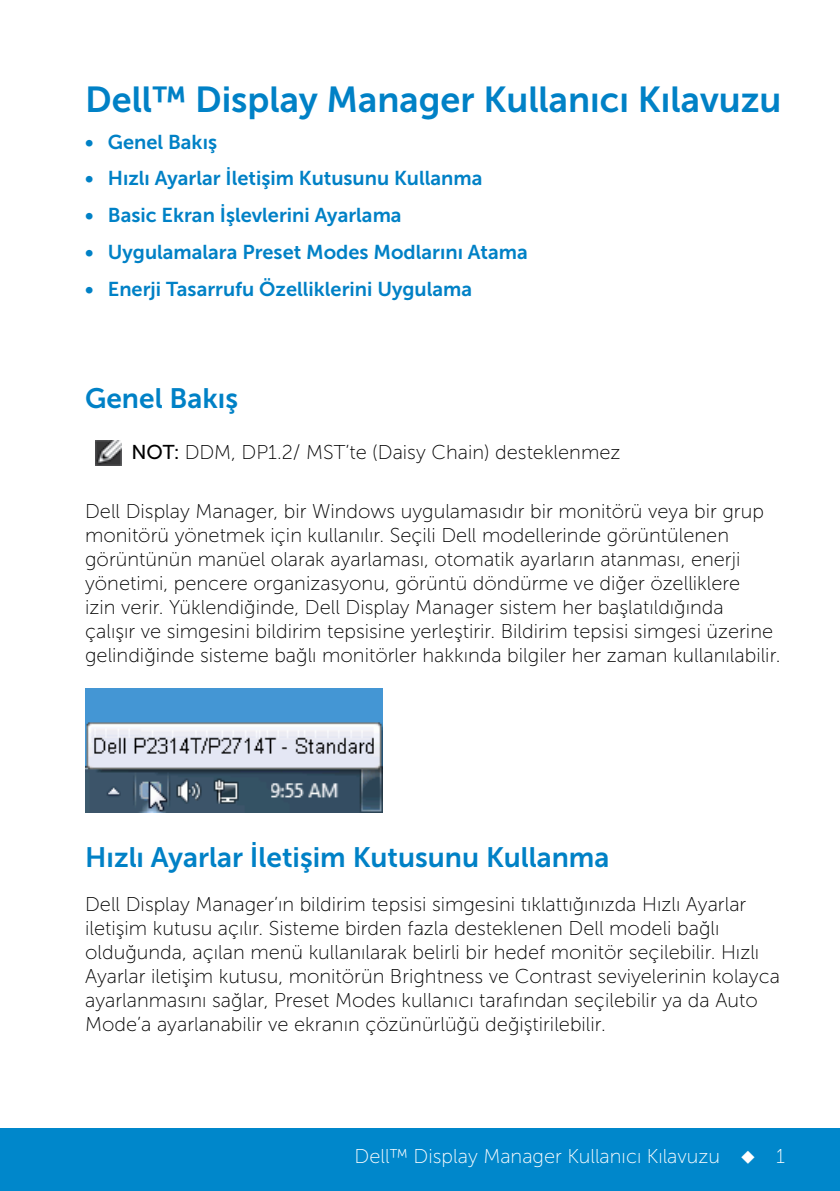
<style>
.page{position:relative;width:840px;height:1191px;background:#fff}
.page>*{position:absolute;margin:0;border:0;box-sizing:border-box;transform-origin:0 0}
.t1{font:36px "Museo Sans For Dell 700";color:#0081c6}
.t2{font:28px "Museo Sans For Dell 700";color:#0081c6}
.t3{font:20px/24px "Museo Sans For Dell 100";color:#000}
.t4{font:20px "Museo Sans For Dell 700";color:#0081c6}
.t5{font:20px "Museo Sans For Dell 100";color:#fff}
.s1{font-family:"Museo Sans For Dell 500"}
</style>
<div class="page">
<div style="left:0;top:1128px;width:839px;height:63px;background:#0087cb"></div>
<img style="left:96px;top:440px;width:25px;height:25px">
<img style="left:85px;top:688px;width:297px;height:124px">
<h1 class="t1" style="left:85px;top:80px;width:697px">Dell™ Display Manager Kullanıcı Kılavuzu</h1>
<p class="t4" style="left:85px;top:131px;width:133px">• Genel Bakış</p>
<p class="t4" style="left:85px;top:167px;width:398px">• Hızlı Ayarlar İletişim Kutusunu Kullanma</p>
<p class="t4" style="left:85px;top:204px;width:318px">• Basic Ekran İşlevlerini Ayarlama</p>
<p class="t4" style="left:85px;top:241px;width:444px">• Uygulamalara Preset Modes Modlarını Atama</p>
<p class="t4" style="left:85px;top:277px;width:388px">• Enerji Tasarrufu Özelliklerini Uygulama</p>
<h2 class="t2" style="left:85px;top:383px;width:154px">Genel Bakış</h2>
<p class="t3" style="left:131px;top:440px;width:490px"><span class="s1">NOT:</span> DDM, DP1.2/ MST’te (Daisy Chain) desteklenmez</p>
<p class="t3" style="left:85px;top:499px;width:696px">Dell Display Manager, bir Windows uygulamasıdır bir monitörü veya bir grup monitörü yönetmek için kullanılır. Seçili Dell modellerinde görüntülenen görüntünün manüel olarak ayarlaması, otomatik ayarların atanması, enerji yönetimi, pencere organizasyonu, görüntü döndürme ve diğer özelliklere<br>izin verir. Yüklendiğinde, Dell Display Manager sistem her başlatıldığında<br>çalışır ve simgesini bildirim tepsisine yerleştirir. Bildirim tepsisi simgesi üzerine gelindiğinde sisteme bağlı monitörler hakkında bilgiler her zaman kullanılabilir.</p>
<h2 class="t2" style="left:85px;top:842px;width:525px">Hızlı Ayarlar İletişim Kutusunu Kullanma</h2>
<p class="t3" style="left:85px;top:892px;width:696px">Dell Display Manager’ın bildirim tepsisi simgesini tıklattığınızda Hızlı Ayarlar iletişim kutusu açılır. Sisteme birden fazla desteklenen Dell modeli bağlı olduğunda, açılan menü kullanılarak belirli bir hedef monitör seçilebilir. Hızlı Ayarlar iletişim kutusu, monitörün Brightness ve Contrast seviyelerinin kolayca ayarlanmasını sağlar, Preset Modes kullanıcı tarafından seçilebilir ya da Auto Mode’a ayarlanabilir ve ekranın çözünürlüğü değiştirilebilir.</p>
<p class="t5" style="left:354px;top:1145px;width:431px">Dell™ Display Manager Kullanıcı Kılavuzu ◆ 1</p>
</div>
